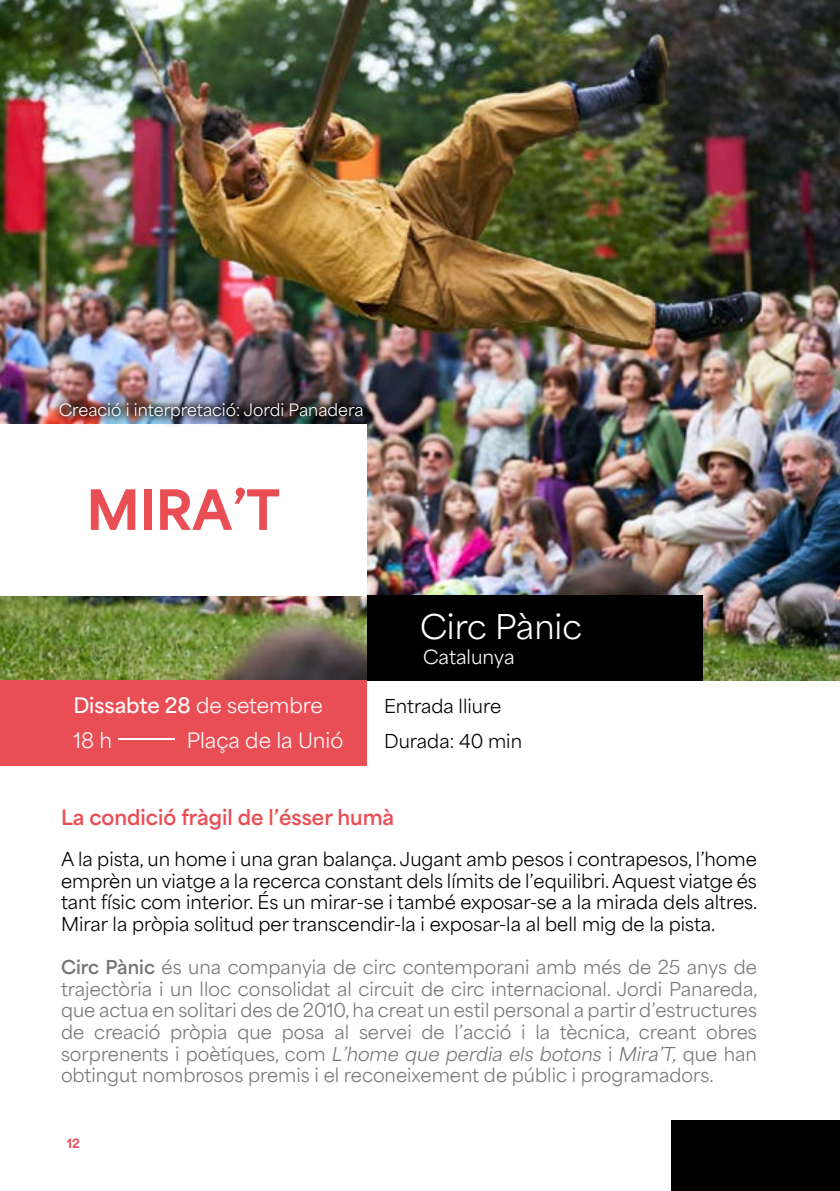
<style>
.page{position:relative;width:840px;height:1191px;background:#fff}
.page>*{position:absolute;margin:0;border:0;box-sizing:border-box;transform-origin:0 0}
.t1{font:800 52px "Area Normal";color:#ea4e55}
.t2{font:32px "Area Normal";color:#fff}
.t3{font:20px/34.6px "Area Normal";color:#fff}
.t4{font:700 20px "Area Normal";color:#ea4e55}
.t5{font:18.4px "Area Normal";color:#fff}
.t6{font:18px/21.6px "Area Normal";color:#777776;text-align:justify}
.t7{font:18px/21.6px "Area Normal";color:#000;text-align:justify}
.t8{font:16px "Area Normal";color:#fff}
.t9{font:800 12px "Area Normal";color:#ea4e55}
.s1{font-weight:600}
.s2{font-weight:700}
.s3{font-style:italic}
</style>
<div class="page">
<img style="left:0;top:0;width:839px;height:680px">
<div style="left:366px;top:595px;width:336px;height:85px;background:#000"></div>
<div style="left:0;top:424px;width:366px;height:171px;background:#fff"></div>
<div style="left:0;top:680px;width:366px;height:85px;background:#ea4e55"></div>
<div style="left:671px;top:1120px;width:168px;height:71px;background:#000"></div>
<div style="left:49px;top:391px;width:324px;height:39px;background:#000;opacity:.91"></div>
<hr style="left:118px;top:738px;width:57px;height:1px;background:#fff">
<p class="t8" style="left:59px;top:395px;width:306px">Creació i interpretació: Jordi Panadera</p>
<h1 class="t1" style="left:86px;top:463px;width:195px">MIRA’T</h1>
<p class="t3" style="left:73px;top:685px;width:251px"><span class="s1">Dissabte 28</span> de setembre<br>18 h</p>
<p class="t3" style="left:187px;top:720px;width:158px">Plaça de la Unió</p>
<h2 class="t2" style="left:420px;top:598px;width:163px">Circ Pànic</h2>
<p class="t5" style="left:423px;top:640px;width:93px">Catalunya</p>
<p class="t7" style="left:384px;top:686px;width:139px;line-height:34.6px">Entrada lliure<br>Durada: 40 min</p>
<p class="t4" style="left:61px;top:799px;width:334px">La condició fràgil de l’ésser humà</p>
<p class="t7" style="left:61px;top:846px;width:697px">A la pista, un home i una gran balança. Jugant amb pesos i contrapesos, l’home emprèn un viatge a la recerca constant dels límits de l’equilibri. Aquest viatge és tant físic com interior. És un mirar-se i també exposar-se a la mirada dels altres.<br>Mirar la pròpia solitud per transcendir-la i exposar-la al bell mig de la pista.</p>
<p class="t6" style="left:61px;top:954px;width:697px"><span class="s2">Circ Pànic</span> és una companyia de circ contemporani amb més de 25 anys de trajectòria i un lloc consolidat al circuit de circ internacional. Jordi Panareda, que actua en solitari des de 2010, ha creat un estil personal a partir d’estructures de creació pròpia que posa al servei de l’acció i la tècnica, creant obres sorprenents i poètiques, com <span class="s3">L’home que perdia els botons</span> i <span class="s3">Mira’T,</span> que han obtingut nombrosos premis i el reconeixement de públic i programadors.</p>
<p class="t9" style="left:67px;top:1132px;width:14px">12</p>
</div>
